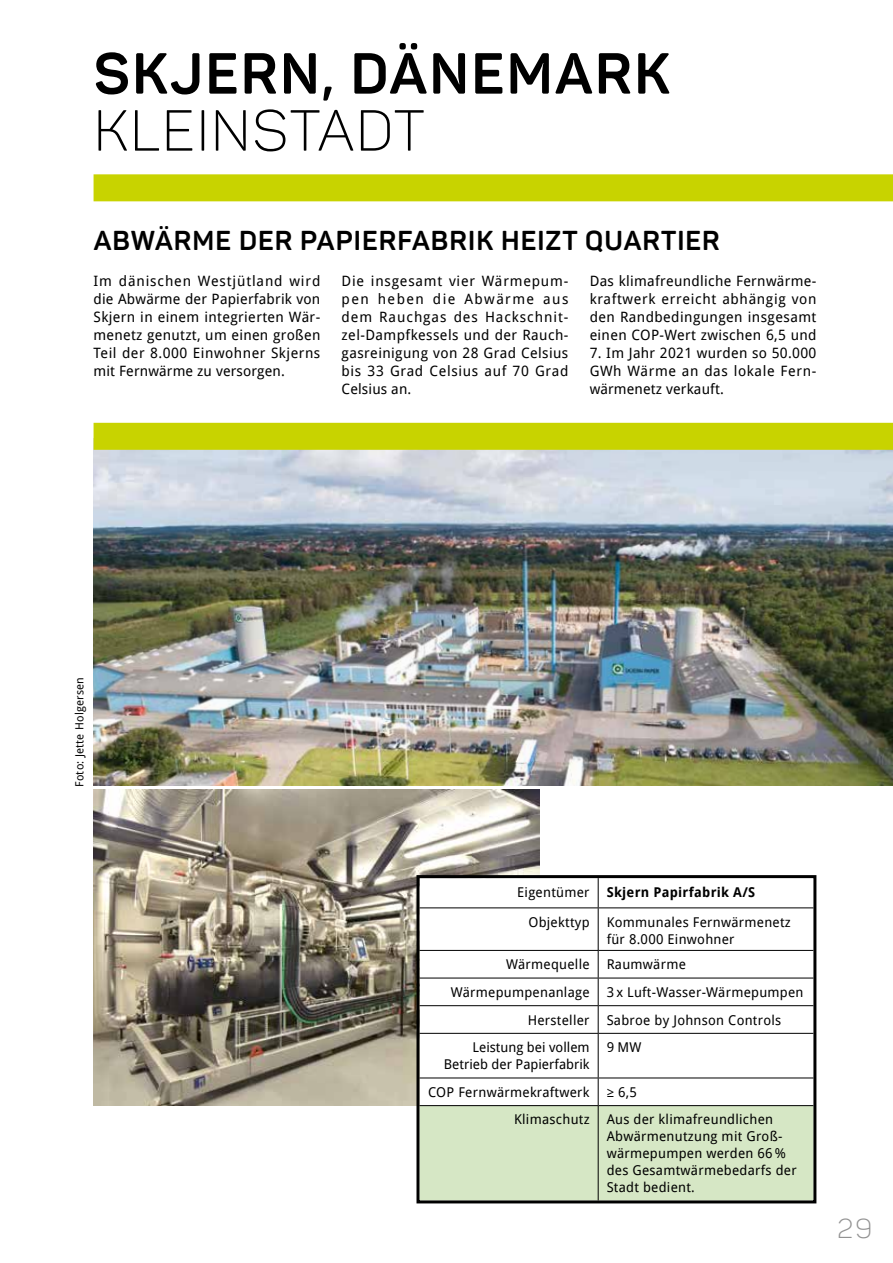
<style>
.page{position:relative;width:893px;height:1263px;background:#fff}
.page>*{position:absolute;margin:0;border:0;box-sizing:border-box;transform-origin:0 0}
.t1{font:700 57px "Panton";letter-spacing:.04em;color:#000}
.t2{font:300 57px "Panton";letter-spacing:.04em;color:#000}
.t3{font:700 27px "Panton";letter-spacing:.04em;color:#000}
.t4{font:300 27px "Panton";color:#929292}
.t5{font:14.25px/18px "Droid Sans";letter-spacing:.03em;color:#000;text-align:justify}
.t6{font:13.5px/16.8px "Droid Sans";letter-spacing:.02em;color:#000}
.t7{font:13.5px/16.8px "Droid Sans";color:#000;text-align:right}
.t8{font:700 13.5px "Droid Sans";letter-spacing:.02em;color:#000}
.t9{font:11.25px "Droid Sans";letter-spacing:.02em;color:#000}
</style>
<div class="page">
<div style="left:94px;top:174px;width:799px;height:27px;background:#c8d300"></div>
<img style="left:94px;top:790px;width:446px;height:316px">
<img style="left:94px;top:450px;width:799px;height:336px">
<svg style="left:415px;top:874px;width:402px;height:330px"></svg>
<div style="left:94px;top:423px;width:799px;height:27px;background:#c8d300"></div>
<h1 class="t1" style="left:94px;top:38px;width:578px">SKJERN, DÄNEMARK</h1>
<h1 class="t2" style="left:94px;top:96px;width:332px">KLEINSTADT</h1>
<h2 class="t3" style="left:94px;top:223px;width:628px">ABWÄRME DER PAPIERFABRIK HEIZT QUARTIER</h2>
<p class="t5" style="left:94px;top:272px;width:228px">Im dänischen Westjütland wird die Abwärme der Papierfabrik von Skjern in einem integrierten Wär&shy;menetz genutzt, um einen großen Teil der 8.000 Einwohner Skjerns mit Fernwärme zu versorgen.</p>
<p class="t5" style="left:342px;top:272px;width:228px">Die insgesamt vier Wärmepum&shy;pen heben die Abwärme aus dem Rauchgas des Hackschnit&shy;zel-Dampfkessels und der Rauch&shy;gasreinigung von 28 Grad Celsius bis 33 Grad Celsius auf 70 Grad Celsius an.</p>
<p class="t5" style="left:590px;top:271px;width:228px">Das klimafreundliche Fernwärme&shy;kraftwerk erreicht abhängig von den Randbedingungen insgesamt einen COP-Wert zwischen 6,5 und</p>
<p class="t5" style="left:590px;top:343px;width:228px">7. Im Jahr 2021 wurden so 50.000<br>GWh Wärme an das lokale Fern&shy;wärmenetz verkauft.</p>
<p class="t9" style="left:72px;top:787px;width:111px;rotate:-90deg">Foto: Jette Holgersen</p>
<p class="t6" style="left:517px;top:884px;width:74px">Eigentümer</p>
<p class="t8" style="left:607px;top:884px;width:150px">Skjern Papirfabrik A/S</p>
<p class="t6" style="left:528px;top:913px;width:63px">Objekttyp</p>
<p class="t6" style="left:607px;top:913px;width:186px">Kommunales Fernwärmenetz für 8.000 Einwohner</p>
<p class="t6" style="left:506px;top:956px;width:85px">Wärmequelle</p>
<p class="t6" style="left:607px;top:956px;width:81px">Raumwärme</p>
<p class="t6" style="left:451px;top:984px;width:140px">Wärmepumpenanlage</p>
<p class="t6" style="left:607px;top:984px;width:198px">3 x Luft-Wasser-Wärmepumpen</p>
<p class="t6" style="left:528px;top:1011px;width:63px">Hersteller</p>
<p class="t6" style="left:607px;top:1011px;width:176px">Sabroe by Johnson Controls</p>
<p class="t7" style="left:444px;top:1039px;width:147px">Leistung bei vollem<br>Betrieb der Papierfabrik</p>
<p class="t6" style="left:607px;top:1039px;width:36px">9 MW</p>
<p class="t6" style="left:428px;top:1083px;width:163px">COP Fernwärmekraftwerk</p>
<p class="t6" style="left:607px;top:1083px;width:32px">≥ 6,5</p>
<p class="t6" style="left:514px;top:1111px;width:77px">Klimaschutz</p>
<p class="t6" style="left:607px;top:1111px;width:192px">Aus der klimafreundlichen<br>Abwärmenutzung mit Groß&shy;wärmepumpen werden 66 % des Gesamtwärmebedarfs der<br>Stadt bedient.</p>
<h2 class="t4" style="left:837px;top:1212px;width:36px">29</h2>
</div>
